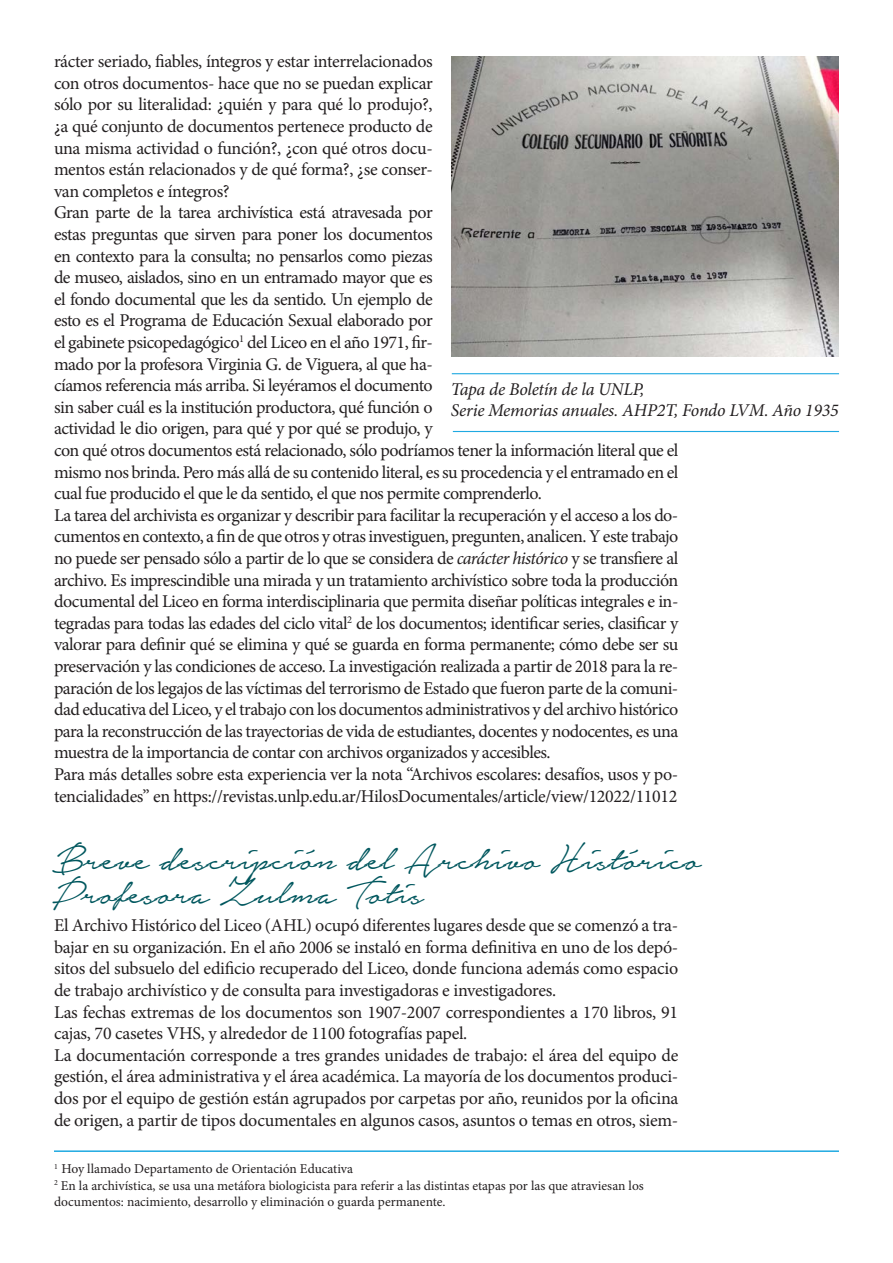
<style>
.page{position:relative;width:893px;height:1263px;background:#fff}
.page>*{position:absolute;margin:0;border:0;box-sizing:border-box;transform-origin:0 0}
.t1{font:48.75px "Notera Personal Use Only";letter-spacing:-.04em;color:#00575e}
.t2{font:18px/21.6px "Minion Pro";letter-spacing:-.03em;color:#231f20;text-align:justify}
.t3{font:italic 18px "Minion Pro";letter-spacing:-.015em;color:#231f20}
.t4{font:13.5px/16.2px "Minion Pro";color:#231f20}
.s1{font-style:italic}
</style>
<div class="page">
<hr style="left:54px;top:1150px;width:785px;height:2px;background:#1fa9e1">
<img style="left:452px;top:57px;width:387px;height:299px">
<hr style="left:452px;top:373px;width:387px;height:1px;background:#1fa9e1">
<hr style="left:453px;top:431px;width:386px;height:1px;background:#1fa9e1">
<p class="t2" style="left:54px;top:51px;width:380px">rácter seriado, fiables, íntegros y estar interrelacionados con otros documentos- hace que no se puedan explicar sólo por su literalidad: ¿quién y para qué lo produjo?, ¿a qué conjunto de documentos pertenece producto de una misma actividad o función?, ¿con qué otros docu&shy;mentos están relacionados y de qué forma?, ¿se conser&shy;van completos e íntegros?</p>
<p class="t2" style="left:54px;top:202px;width:626px;text-align:left">Gran parte de la tarea archivística está atravesada por<br>estas preguntas que sirven para poner los documentos<br>en contexto para la consulta; no pensarlos como piezas<br>de museo, aislados, sino en un entramado mayor que es<br>el fondo documental que les da sentido. Un ejemplo de<br>esto es el Programa de Educación Sexual elaborado por<br>el gabinete psicopedagógico<sup>1</sup> del Liceo en el año 1971, fir-<br>mado por la profesora Virginia G. de Viguera, al que ha-<br>cíamos referencia más arriba. Si leyéramos el documento<br>sin saber cuál es la institución productora, qué función o<br>actividad le dio origen, para qué y por qué se produjo, y<br>con qué otros documentos está relacionado, sólo podríamos tener la información literal que el mismo nos brinda. Pero más allá de su contenido literal, es su procedencia y el entramado en el cual fue producido el que le da sentido, el que nos permite comprenderlo.</p>
<p class="t2" style="left:54px;top:504px;width:626px">La tarea del archivista es organizar y describir para facilitar la recuperación y el acceso a los do&shy;cumentos en contexto, a fin de que otros y otras investiguen, pregunten, analicen. Y este trabajo no puede ser pensado sólo a partir de lo que se considera de <span class="s1">carácter histórico</span> y se transfiere al archivo. Es imprescindible una mirada y un tratamiento archivístico sobre toda la producción documental del Liceo en forma interdisciplinaria que permita diseñar políticas integrales e in&shy;tegradas para todas las edades del ciclo vital<sup>2</sup> de los documentos; identificar series, clasificar y valorar para definir qué se elimina y qué se guarda en forma permanente; cómo debe ser su preservación y las condiciones de acceso. La investigación realizada a partir de 2018 para la re&shy;paración de los legajos de las víctimas del terrorismo de Estado que fueron parte de la comuni&shy;dad educativa del Liceo, y el trabajo con los documentos administrativos y del archivo histórico para la reconstrucción de las trayectorias de vida de estudiantes, docentes y nodocentes, es una muestra de la importancia de contar con archivos organizados y accesibles.</p>
<p class="t2" style="left:54px;top:763px;width:626px">Para más detalles sobre esta experiencia ver la nota “Archivos escolares: desafíos, usos y po&shy;tencialidades” en https://revistas.unlp.edu.ar/HilosDocumentales/article/view/12022/11012</p>
<p class="t3" style="left:451px;top:377px;width:195px">Tapa de Boletín de la UNLP,</p>
<p class="t3" style="left:451px;top:398px;width:389px">Serie Memorias anuales. AHP2T, Fondo LVM. Año 1935</p>
<p class="t1" style="left:52px;top:834px;width:650px">Breve descripción del Archivo Histórico</p>
<p class="t1" style="left:52px;top:869px;width:373px">Profesora Zulma Totis</p>
<p class="t2" style="left:54px;top:915px;width:626px">El Archivo Histórico del Liceo (AHL) ocupó diferentes lugares desde que se comenzó a tra&shy;bajar en su organización. En el año 2006 se instaló en forma definitiva en uno de los depó&shy;sitos del subsuelo del edificio recuperado del Liceo, donde funciona además como espacio de trabajo archivístico y de consulta para investigadoras e investigadores.</p>
<p class="t2" style="left:54px;top:1001px;width:626px">Las fechas extremas de los documentos son 1907-2007 correspondientes a 170 libros, 91 cajas, 70 casetes VHS, y alrededor de 1100 fotografías papel.</p>
<p class="t2" style="left:54px;top:1044px;width:626px">La documentación corresponde a tres grandes unidades de trabajo: el área del equipo de gestión, el área administrativa y el área académica. La mayoría de los documentos produci&shy;dos por el equipo de gestión están agrupados por carpetas por año, reunidos por la oficina de origen, a partir de tipos documentales en algunos casos, asuntos o temas en otros, siem-</p>
<p class="t4" style="left:54px;top:1161px;width:301px"><sup>1</sup> Hoy llamado Departamento de Orientación Educativa</p>
<p class="t4" style="left:54px;top:1177px;width:591px"><sup>2</sup> En la archivística, se usa una metáfora biologicista para referir a las distintas etapas por las que atraviesan los documentos: nacimiento, desarrollo y eliminación o guarda permanente.</p>
</div>
